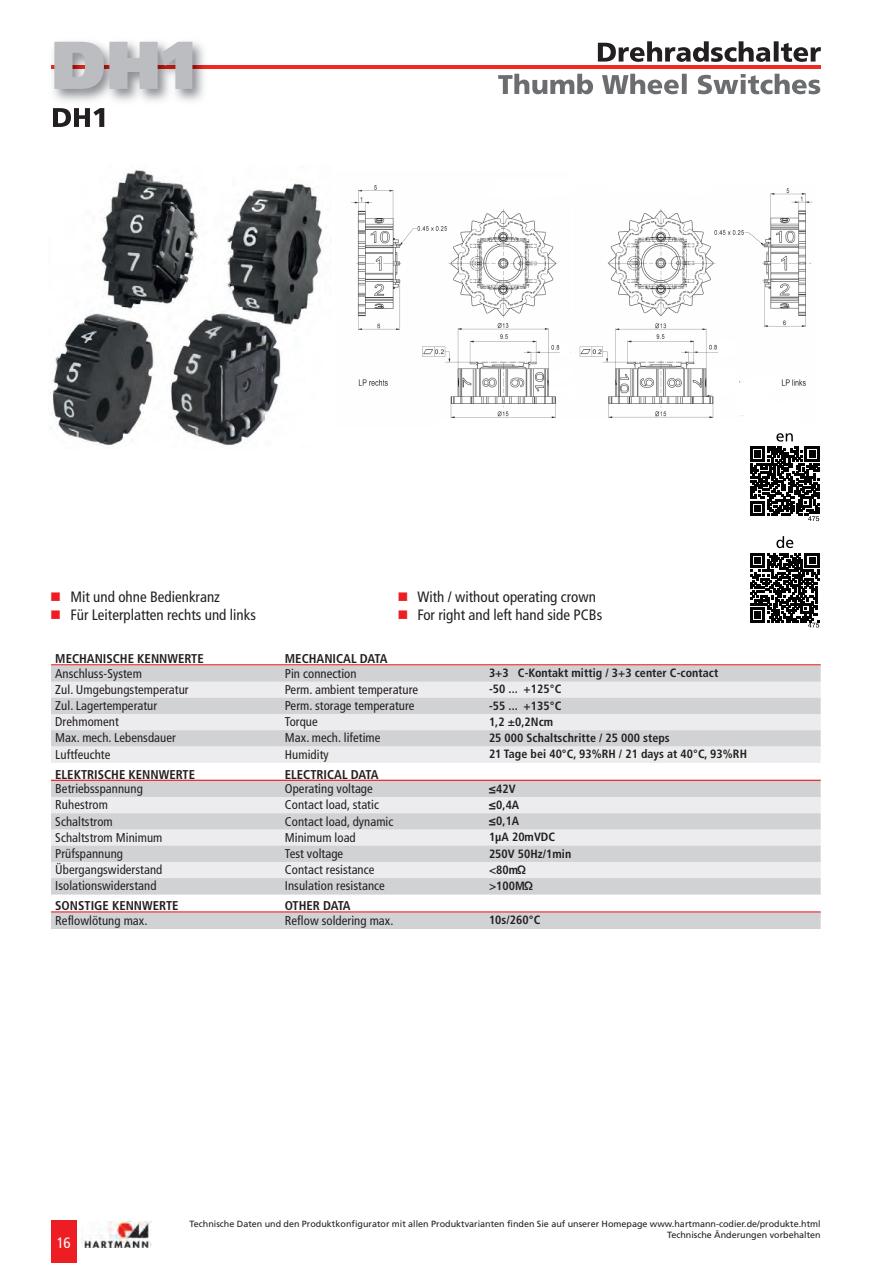
<style>
.page{position:relative;width:893px;height:1263px;background:#fff}
.page>*{position:absolute;margin:0;border:0;box-sizing:border-box;transform-origin:0 0}
.t1{font:900 67.5px "Frutiger LT";color:#bcbdc0}
.t2{font:condensed 15px/18px "Frutiger LT";color:#231f20}
.t3{font:condensed 15px "Frutiger LT";color:#fff}
.t4{font:condensed 12.75px "Frutiger LT";letter-spacing:.005em;color:#231f20}
.t5{font:700 condensed 12.75px "Frutiger LT";color:#231f20}
.t6{font:700 condensed 12.75px "Frutiger LT";letter-spacing:-.035em;color:#231f20}
.t7{font:700 condensed 12px "Frutiger LT";letter-spacing:.005em;color:#231f20}
.t8{font:9px/10.8px "Frutiger LT";color:#231f20;text-align:right}
</style>
<div class="page">
<div style="left:51px;top:1220px;width:26px;height:43px;background:#ee1d23"></div>
<img style="left:82px;top:1222px;width:69px;height:26px">
<hr style="left:51px;top:664px;width:770px;height:2px;background:#ee1d23">
<div style="left:51px;top:665px;width:770px;height:17px;background:#d1d2d4"></div>
<div style="left:51px;top:682px;width:770px;height:16px;background:#ececee"></div>
<div style="left:51px;top:698px;width:770px;height:16px;background:#d1d2d4"></div>
<div style="left:51px;top:714px;width:770px;height:16px;background:#ececee"></div>
<div style="left:51px;top:730px;width:770px;height:17px;background:#d1d2d4"></div>
<div style="left:51px;top:746px;width:770px;height:17px;background:#ececee"></div>
<hr style="left:51px;top:780px;width:770px;height:1px;background:#ee1d23">
<div style="left:51px;top:781px;width:770px;height:16px;background:#d1d2d4"></div>
<div style="left:51px;top:797px;width:770px;height:16px;background:#ececee"></div>
<div style="left:51px;top:813px;width:770px;height:17px;background:#d1d2d4"></div>
<div style="left:51px;top:829px;width:770px;height:17px;background:#ececee"></div>
<div style="left:51px;top:846px;width:770px;height:16px;background:#d1d2d4"></div>
<div style="left:51px;top:862px;width:770px;height:16px;background:#ececee"></div>
<div style="left:51px;top:878px;width:770px;height:16px;background:#d1d2d4"></div>
<hr style="left:51px;top:911px;width:770px;height:2px;background:#ee1d23">
<div style="left:51px;top:912px;width:770px;height:17px;background:#d1d2d4"></div>
<img style="left:351px;top:185px;width:462px;height:234px">
<img style="left:52px;top:169px;width:271px;height:277px">
<svg style="left:750px;top:433px;width:69px;height:88px"></svg>
<svg style="left:750px;top:536px;width:69px;height:92px"></svg>
<img style="left:51px;top:42px;width:770px;height:85px">
<img style="left:51px;top:65px;width:770px;height:3px">
<img style="left:53px;top:108px;width:51px;height:19px">
<img style="left:598px;top:41px;width:223px;height:21px">
<img style="left:498px;top:74px;width:322px;height:20px">
<h1 class="t1" style="left:51px;top:38px;width:147px">DH1</h1>
<p class="t2" style="left:70px;top:589px;width:187px">Mit und ohne Bedienkranz<br>Für Leiterplatten rechts und links</p>
<p class="t2" style="left:418px;top:589px;width:186px">With / without operating crown<br>For right and left hand side PCBs</p>
<p class="t5" style="left:55px;top:654px;width:150px">MECHANISCHE KENNWERTE</p>
<p class="t5" style="left:285px;top:654px;width:104px">MECHANICAL DATA</p>
<p class="t4" style="left:55px;top:668px;width:88px">Anschluss-System</p>
<p class="t4" style="left:285px;top:668px;width:73px">Pin connection</p>
<p class="t7" style="left:489px;top:668px;width:231px">3+3 C-Kontakt mittig / 3+3 center C-contact</p>
<p class="t4" style="left:55px;top:684px;width:135px">Zul. Umgebungstemperatur</p>
<p class="t4" style="left:285px;top:684px;width:135px">Perm. ambient temperature</p>
<p class="t7" style="left:489px;top:684px;width:74px">-50 ... +125°C</p>
<p class="t4" style="left:55px;top:700px;width:104px">Zul. Lagertemperatur</p>
<p class="t4" style="left:285px;top:700px;width:131px">Perm. storage temperature</p>
<p class="t7" style="left:489px;top:701px;width:74px">-55 ... +135°C</p>
<p class="t4" style="left:55px;top:717px;width:65px">Drehmoment</p>
<p class="t4" style="left:285px;top:717px;width:34px">Torque</p>
<p class="t7" style="left:489px;top:717px;width:66px">1,2 ±0,2Ncm</p>
<p class="t4" style="left:55px;top:733px;width:122px">Max. mech. Lebensdauer</p>
<p class="t4" style="left:285px;top:733px;width:97px">Max. mech. lifetime</p>
<p class="t7" style="left:489px;top:733px;width:182px">25 000 Schaltschritte / 25 000 steps</p>
<p class="t4" style="left:55px;top:749px;width:57px">Luftfeuchte</p>
<p class="t4" style="left:285px;top:749px;width:45px">Humidity</p>
<p class="t7" style="left:489px;top:749px;width:259px">21 Tage bei 40°C, 93%RH / 21 days at 40°C, 93%RH</p>
<p class="t5" style="left:55px;top:769px;width:141px">ELEKTRISCHE KENNWERTE</p>
<p class="t5" style="left:285px;top:769px;width:95px">ELECTRICAL DATA</p>
<p class="t4" style="left:55px;top:783px;width:89px">Betriebsspannung</p>
<p class="t4" style="left:285px;top:783px;width:89px">Operating voltage</p>
<p class="t7" style="left:489px;top:784px;width:28px">≤42V</p>
<p class="t4" style="left:55px;top:800px;width:54px">Ruhestrom</p>
<p class="t4" style="left:285px;top:800px;width:96px">Contact load, static</p>
<p class="t7" style="left:489px;top:800px;width:32px">≤0,4A</p>
<p class="t4" style="left:55px;top:816px;width:59px">Schaltstrom</p>
<p class="t4" style="left:285px;top:816px;width:110px">Contact load, dynamic</p>
<p class="t7" style="left:489px;top:816px;width:32px">≤0,1A</p>
<p class="t4" style="left:55px;top:832px;width:109px">Schaltstrom Minimum</p>
<p class="t4" style="left:285px;top:832px;width:72px">Minimum load</p>
<p class="t7" style="left:489px;top:832px;width:68px">1µA 20mVDC</p>
<p class="t4" style="left:55px;top:848px;width:69px">Prüfspannung</p>
<p class="t4" style="left:285px;top:848px;width:60px">Test voltage</p>
<p class="t7" style="left:489px;top:848px;width:84px">250V 50Hz/1min</p>
<p class="t4" style="left:55px;top:864px;width:109px">Übergangswiderstand</p>
<p class="t4" style="left:285px;top:864px;width:91px">Contact resistance</p>
<p class="t7" style="left:489px;top:865px;width:40px">&lt;80mΩ</p>
<p class="t4" style="left:55px;top:881px;width:103px">Isolationswiderstand</p>
<p class="t4" style="left:285px;top:881px;width:101px">Insulation resistance</p>
<p class="t7" style="left:489px;top:881px;width:47px">&gt;100MΩ</p>
<p class="t5" style="left:55px;top:901px;width:125px">SONSTIGE KENNWERTE</p>
<p class="t6" style="left:285px;top:901px;width:67px">OTHER DATA</p>
<p class="t4" style="left:55px;top:915px;width:94px">Reflowlötung max.</p>
<p class="t4" style="left:285px;top:915px;width:110px">Reflow soldering max.</p>
<p class="t7" style="left:489px;top:915px;width:53px">10s/260°C</p>
<p class="t3" style="left:57px;top:1237px;width:15px">16</p>
<p class="t8" style="left:190px;top:1219px;width:633px">Technische Daten und den Produktkonfigurator mit allen Produktvarianten finden Sie auf unserer Homepage www.hartmann-codier.de/produkte.html<br>Technische Änderungen vorbehalten</p>
</div>
